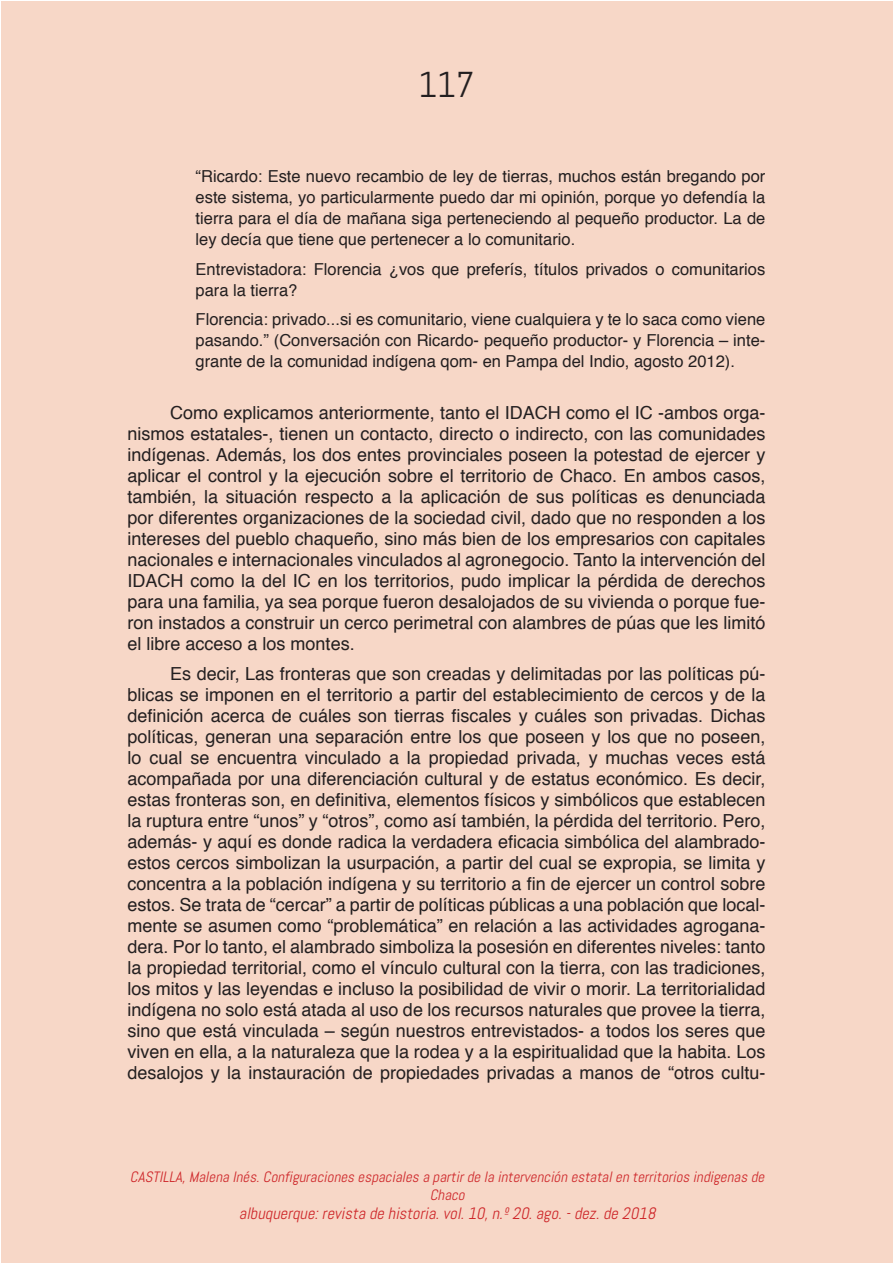
<style>
.page{position:relative;width:893px;height:1263px;background:#fff}
.page>*{position:absolute;margin:0;border:0;box-sizing:border-box;transform-origin:0 0}
.t1{font:36px "Abel";color:#231f20}
.t2{font:18px/21px "Helvetica";color:#231f20;text-align:justify}
.t3{font:16.5px/21px "Helvetica";color:#231f20;text-align:justify}
.t4{font:italic 16.5px "Abel";color:#ce272a}
.t5{font:italic 15px/18px "Abel";color:#ce272a;text-align:center}
</style>
<div class="page">
<div style="left:2px;top:2px;width:891px;height:1261px;background:#f7d7c7"></div>
<h1 class="t1" style="left:419px;top:62px;width:57px">117</h1>
<p class="t3" style="left:196px;top:166px;width:571px">“Ricardo: Este nuevo recambio de ley de tierras, muchos están bregando por este sistema, yo particularmente puedo dar mi opinión, porque yo defendía la tierra para el día de mañana siga perteneciendo al pequeño productor. La de ley decía que tiene que pertenecer a lo comunitario.</p>
<p class="t3" style="left:196px;top:259px;width:571px">Entrevistadora: Florencia ¿vos que preferís, títulos privados o comunitarios para la tierra?</p>
<p class="t3" style="left:196px;top:309px;width:571px">Florencia: privado...si es comunitario, viene cualquiera y te lo saca como viene pasando.” (Conversación con Ricardo- pequeño productor- y Florencia – inte&shy;grante de la comunidad indígena qom- en Pampa del Indio, agosto 2012).</p>
<p class="t2" style="left:128px;top:403px;width:639px;text-indent:43px">Como explicamos anteriormente, tanto el IDACH como el IC -ambos orga&shy;nismos estatales-, tienen un contacto, directo o indirecto, con las comunidades indígenas. Además, los dos entes provinciales poseen la potestad de ejercer y aplicar el control y la ejecución sobre el territorio de Chaco. En ambos casos, también, la situación respecto a la aplicación de sus políticas es denunciada por diferentes organizaciones de la sociedad civil, dado que no responden a los intereses del pueblo chaqueño, sino más bien de los empresarios con capitales nacionales e internacionales vinculados al agronegocio. Tanto la intervención del IDACH como la del IC en los territorios, pudo implicar la pérdida de derechos para una familia, ya sea porque fueron desalojados de su vivienda o porque fue&shy;ron instados a construir un cerco perimetral con alambres de púas que les limitó el libre acceso a los montes.</p>
<p class="t2" style="left:128px;top:663px;width:639px;text-indent:43px">Es decir, Las fronteras que son creadas y delimitadas por las políticas pú&shy;blicas se imponen en el territorio a partir del establecimiento de cercos y de la definición acerca de cuáles son tierras fiscales y cuáles son privadas. Dichas políticas, generan una separación entre los que poseen y los que no poseen, lo cual se encuentra vinculado a la propiedad privada, y muchas veces está acompañada por una diferenciación cultural y de estatus económico. Es decir, estas fronteras son, en definitiva, elementos físicos y simbólicos que establecen la ruptura entre “unos” y “otros”, como así también, la pérdida del territorio. Pero, además- y aquí es donde radica la verdadera eficacia simbólica del alambrado&shy;estos cercos simbolizan la usurpación, a partir del cual se expropia, se limita y concentra a la población indígena y su territorio a fin de ejercer un control sobre estos. Se trata de “cercar” a partir de políticas públicas a una población que local&shy;mente se asumen como “problemática” en relación a las actividades agrogana&shy;dera. Por lo tanto, el alambrado simboliza la posesión en diferentes niveles: tanto la propiedad territorial, como el vínculo cultural con la tierra, con las tradiciones, los mitos y las leyendas e incluso la posibilidad de vivir o morir. La territorialidad indígena no solo está atada al uso de los recursos naturales que provee la tierra, sino que está vinculada – según nuestros entrevistados- a todos los seres que viven en ella, a la naturaleza que la rodea y a la espiritualidad que la habita. Los desalojos y la instauración de propiedades privadas a manos de “otros cultu-</p>
<p class="t5" style="left:130px;top:1167px;width:640px">CASTILLA,MalenaInés.Configuracionesespacialesapartirdelaintervenciónestatalenterritoriosindigenasde<br>Chaco</p>
<p class="t4" style="left:239px;top:1203px;width:422px">albuquerque:revistadehistoria.vol.10,n.º20.ago.-dez.de2018</p>
</div>
